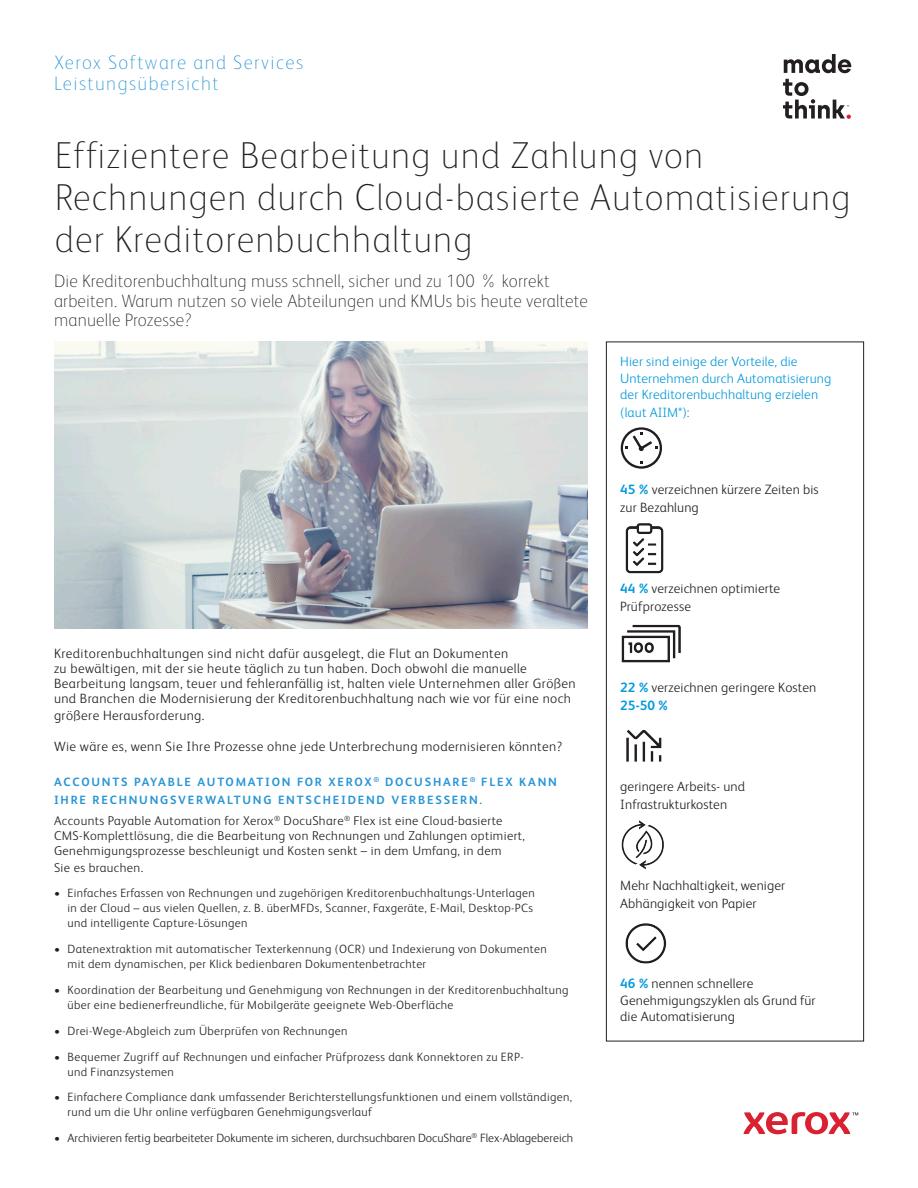
<style>
.page{position:relative;width:918px;height:1188px;background:#fff}
.page>*{position:absolute;margin:0;border:0;box-sizing:border-box;transform-origin:0 0}
.Page_Title{font:100 37.5px/42px "Xerox Sans";letter-spacing:.03em;color:#231f20}
.Business_Segment{font:100 19.5px/21px "Xerox Sans";letter-spacing:.075em;color:#2895d5}
.Intro{font:100 18px/19.5px "Xerox Sans";letter-spacing:.01em;color:#231f20}
.Intro-2{font:300 13.5px/15px "Xerox Sans";letter-spacing:.03em;color:#231f20}
.Body_Text___Bullets{font:300 13.5px/18px "Xerox Sans";letter-spacing:.01em;color:#231f20}
.t1{font:300 13.5px/16.5px "Xerox Sans";letter-spacing:.01em;color:#069bda}
.Body_Text{font:300 12.75px/15px "Xerox Sans";letter-spacing:.03em;color:#231f20}
.t2{font:300 12px/15px "Xerox Sans";letter-spacing:.03em;color:#231f20}
.Body_Subhead{font:700 12px/18px "Xerox Sans";letter-spacing:.15em;color:#2895d5}
.t3{font:300 12px "Xerox Sans";color:#231f20}
.s1{font-weight:700;color:#069bda}
</style>
<div class="page">
<img style="left:54px;top:341px;width:534px;height:288px">
<div style="left:606px;top:342px;width:258px;height:699px;border:1px solid #231f20"></div>
<svg style="left:744px;top:1112px;width:114px;height:22px"></svg>
<svg style="left:784px;top:54px;width:67px;height:19px"></svg>
<svg style="left:783px;top:79px;width:68px;height:40px"></svg>
<svg style="left:621px;top:427px;width:41px;height:42px"></svg>
<img style="left:626px;top:729px;width:36px;height:33px">
<img style="left:621px;top:820px;width:43px;height:49px">
<img style="left:625px;top:923px;width:42px;height:41px">
<img style="left:621px;top:624px;width:60px;height:39px">
<img style="left:625px;top:523px;width:39px;height:51px">
<p class="Business_Segment" style="left:54px;top:51px;width:251px">Xerox Software and Services<br>Leistungsübersicht</p>
<p class="Page_Title" style="left:55px;top:133px;width:797px">Effizientere Bearbeitung und Zahlung von<br>Rechnungen durch Cloud-basierte Automatisierung der Kreditorenbuchhaltung</p>
<p class="Intro" style="left:54px;top:271px;width:535px">Die Kreditorenbuchhaltung muss schnell, sicher und zu 100 % korrekt arbeiten. Warum nutzen so viele Abteilungen und KMUs bis heute veraltete manuelle Prozesse?</p>
<p class="Intro-2" style="left:54px;top:646px;width:523px">Kreditorenbuchhaltungen sind nicht dafür ausgelegt, die Flut an Dokumenten<br>zu bewältigen, mit der sie heute täglich zu tun haben. Doch obwohl die manuelle Bearbeitung langsam, teuer und fehleranfällig ist, halten viele Unternehmen aller Größen und Branchen die Modernisierung der Kreditorenbuchhaltung nach wie vor für eine noch</p>
<p class="Intro-2" style="left:54px;top:707px;width:152px">größere Herausforderung.</p>
<p class="Intro-2" style="left:54px;top:739px;width:510px">Wie wäre es, wenn Sie Ihre Prozesse ohne jede Unterbrechung modernisieren könnten?</p>
<p class="Body_Subhead" style="left:54px;top:772px;width:504px">ACCOUNTS PAYABLE AUTOMATION FOR XEROX<sup>®</sup> DOCUSHARE<sup>®</sup> FLEX KANN<br>IHRE RECHNUNGSVERWALTUNG ENTSCHEIDEND VERBESSERN.</p>
<p class="Body_Text" style="left:54px;top:813px;width:472px">Accounts Payable Automation for Xerox<sup>®</sup> DocuShare<sup>®</sup> Flex ist eine Cloud-basierte<br>CMS-Komplettlösung, die die Bearbeitung von Rechnungen und Zahlungen optimiert,<br>Genehmigungsprozesse beschleunigt und Kosten senkt – in dem Umfang, in dem</p>
<p class="Body_Text" style="left:54px;top:859px;width:91px">Sie es brauchen.</p>
<p class="t2" style="left:68px;top:885px;width:469px;text-indent:-14px">• Einfaches Erfassen von Rechnungen und zugehörigen Kreditorenbuchhaltungs-Unterlagen in der Cloud – aus vielen Quellen, z. B. überMFDs, Scanner, Faxgeräte, E-Mail, Desktop-PCs und intelligente Capture-Lösungen</p>
<p class="t2" style="left:68px;top:941px;width:481px;text-indent:-14px">• Datenextraktion mit automatischer Texterkennung (OCR) und Indexierung von Dokumenten mit dem dynamischen, per Klick bedienbaren Dokumentenbetrachter</p>
<p class="t2" style="left:68px;top:982px;width:503px;text-indent:-14px">• Koordination der Bearbeitung und Genehmigung von Rechnungen in der Kreditorenbuchhaltung über eine bedienerfreundliche, für Mobilgeräte geeignete Web-Oberfläche</p>
<p class="t2" style="left:54px;top:1023px;width:295px">• Drei-Wege-Abgleich zum Überprüfen von Rechnungen</p>
<p class="t2" style="left:68px;top:1048px;width:458px;text-indent:-14px">• Bequemer Zugriff auf Rechnungen und einfacher Prüfprozess dank Konnektoren zu ERP&shy;und Finanzsystemen</p>
<p class="t2" style="left:68px;top:1089px;width:506px;text-indent:-14px">• Einfachere Compliance dank umfassender Berichterstellungsfunktionen und einem vollständigen, rund um die Uhr online verfügbaren Genehmigungsverlauf</p>
<p class="t3" style="left:54px;top:1130px;width:521px">• Archivieren fertig bearbeiteter Dokumente im sicheren, durchsuchbaren DocuShare<sup>®</sup> Flex-Ablagebereich</p>
<p class="t1" style="left:620px;top:353px;width:213px">Hier sind einige der Vorteile, die<br>Unternehmen durch Automatisierung der Kreditorenbuchhaltung erzielen</p>
<p class="t1" style="left:620px;top:404px;width:71px">(laut AIIM*):</p>
<p class="Body_Text___Bullets" style="left:620px;top:480px;width:200px"><span class="s1">45 %</span> verzeichnen kürzere Zeiten bis zur Bezahlung</p>
<p class="Body_Text___Bullets" style="left:620px;top:579px;width:161px"><span class="s1">44 %</span> verzeichnen optimierte<br>Prüfprozesse</p>
<p class="Body_Text___Bullets" style="left:620px;top:678px;width:198px"><span class="s1">22 %</span> verzeichnen geringere Kosten<br><span class="s1">25-50 %</span></p>
<p class="Body_Text___Bullets" style="left:620px;top:776px;width:126px">geringere Arbeits- und<br>Infrastrukturkosten</p>
<p class="Body_Text___Bullets" style="left:620px;top:875px;width:167px">Mehr Nachhaltigkeit, weniger<br>Abhängigkeit von Papier</p>
<p class="Body_Text___Bullets" style="left:620px;top:975px;width:197px;line-height:16.5px"><span class="s1">46 %</span> nennen schnellere<br>Genehmigungszyklen als Grund für die Automatisierung</p>
</div>
